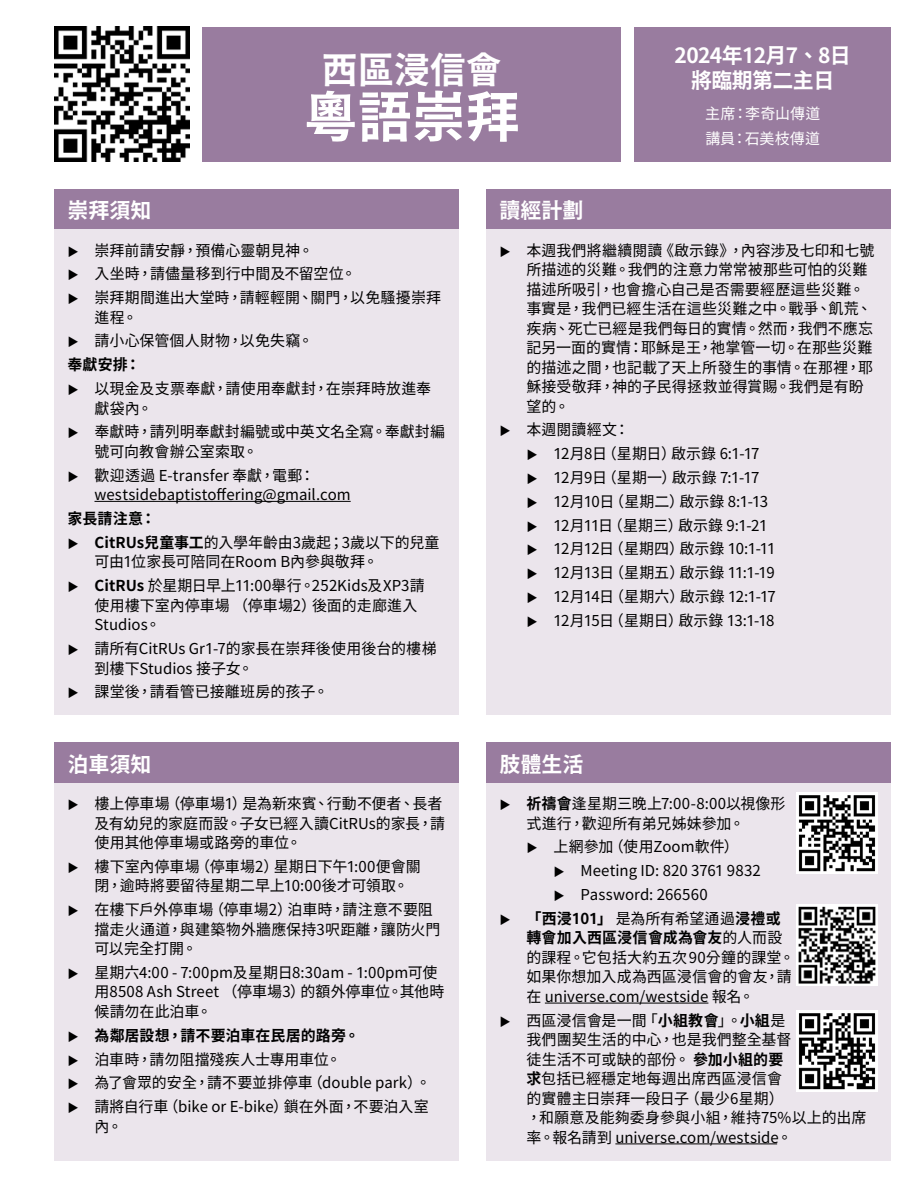
<style>
.page{position:relative;width:918px;height:1188px;background:#fff}
.page>*{position:absolute;margin:0;border:0;box-sizing:border-box;transform-origin:0 0}
.t1{font:54px "Gen Seki Gothic 2 TW B";color:#fff}
.t2{font:36px "Gen Seki Gothic 2 TW B";color:#fff}
.t3{font:21px/25.2px "Gen Seki Gothic 2 TW B";letter-spacing:-.03em;color:#fff;text-align:center}
.t4{font:15px/19.5px "Gen Seki Gothic 2 TW R";color:#000}
.t5{font:15px/19.5px "Gen Seki Gothic 2 TW B";letter-spacing:.005em;color:#000;text-align:right}
.t6{font:15px/24.8px "Gen Seki Gothic 2 TW R";letter-spacing:.01em;color:#fff}
.s1{font-size:11.25px}
.s2{font-family:"Gen Seki Gothic 2 TW B"}
.s3{font-family:"Gen Seki Gothic 2 TW R";font-size:11.25px}
.s4{font-family:"Gen Seki Gothic 2 TW R"}
</style>
<div class="page">
<img style="left:54px;top:27px;width:135px;height:135px">
<div style="left:202px;top:27px;width:419px;height:135px;background:#997c9f"></div>
<div style="left:54px;top:189px;width:405px;height:41px;background:#997c9f"></div>
<div style="left:486px;top:742px;width:405px;height:41px;background:#997c9f"></div>
<div style="left:486px;top:189px;width:405px;height:41px;background:#997c9f"></div>
<div style="left:54px;top:742px;width:405px;height:41px;background:#997c9f"></div>
<div style="left:634px;top:27px;width:257px;height:135px;background:#997c9f"></div>
<div style="left:54px;top:230px;width:405px;height:486px;background:#ebe5ec"></div>
<hr style="left:94px;top:501px;width:257px;height:1px;background:#000">
<div style="left:486px;top:783px;width:405px;height:378px;background:#ebe5ec"></div>
<hr style="left:545px;top:1003px;width:163px;height:1px;background:#000">
<hr style="left:615px;top:1144px;width:162px;height:1px;background:#000">
<div style="left:486px;top:230px;width:405px;height:486px;background:#ebe5ec"></div>
<div style="left:54px;top:783px;width:405px;height:378px;background:#ebe5ec"></div>
<img style="left:796px;top:792px;width:82px;height:81px">
<img style="left:796px;top:904px;width:82px;height:82px">
<img style="left:796px;top:1010px;width:82px;height:81px">
<h3 class="t3" style="left:68px;top:198px;width:85px">崇拜須知</h3>
<h2 class="t2" style="left:322px;top:49px;width:181px">西區浸信會</h2>
<h1 class="t1" style="left:304px;top:86px;width:217px">粵語崇拜</h1>
<h3 class="t3" style="left:500px;top:198px;width:85px">讀經計劃</h3>
<h3 class="t3" style="left:675px;top:43px;width:178px">2024年12月7、8日將臨期第二主日</h3>
<p class="t6" style="left:705px;top:102px;width:117px">主席：李奇山傳道講員：石美枝傳道</p>
<p class="t4" style="left:68px;top:238px;width:375px;line-height:23.9px"><span class="s1">▶</span> 崇拜前請安靜，預備心靈朝見神。<br><span class="s1">▶</span> 入坐時，請儘量移到行中間及不留空位。<br><span class="s1">▶</span> 崇拜期間進出大堂時，請輕輕開、關門，以免騷擾崇拜</p>
<p class="t4" style="left:68px;top:306px;width:247px;line-height:23.9px;text-indent:27px">進程。<br><span class="s1">▶</span> 請小心保管個人財物，以免失竊。</p>
<p class="t5" style="left:68px;top:355px;width:75px">奉獻安排：</p>
<p class="t4" style="left:94px;top:379px;width:338px;text-indent:-27px"><span class="s1">▶</span> 以現金及支票奉獻，請使用奉獻封，在崇拜時放進奉獻袋內。</p>
<p class="t4" style="left:94px;top:423px;width:352px;text-indent:-27px"><span class="s1">▶</span> 奉獻時，請列明奉獻封編號或中英文名全寫。奉獻封編號可向教會辦公室索取。</p>
<p class="t4" style="left:94px;top:466px;width:258px;text-indent:-27px"><span class="s1">▶</span> 歡迎透過 E-transfer 奉獻，電郵：westsidebaptistoffering@gmail.com</p>
<p class="t5" style="left:68px;top:509px;width:90px">家長請注意：</p>
<p class="t4" style="left:94px;top:533px;width:347px;text-indent:-27px"><span class="s1">▶</span> <span class="s2">CitRUs兒童事工</span>的入學年齡由3歲起；3歲以下的兒童可由1位家長可陪同在Room B內參與敬拜。</p>
<p class="t4" style="left:94px;top:576px;width:332px;text-indent:-27px"><span class="s1">▶</span> <span class="s2">CitRUs</span> 於星期日早上11:00舉行。252Kids及XP3請使用樓下室內停車場 （停車場2）後面的走廊進入<br>Studios。</p>
<p class="t4" style="left:94px;top:639px;width:344px;text-indent:-27px"><span class="s1">▶</span> 請所有CitRUs Gr1-7的家長在崇拜後使用後台的樓梯到樓下Studios 接子女。</p>
<p class="t4" style="left:68px;top:682px;width:263px"><span class="s1">▶</span> 課堂後，請看管已接離班房的孩子。</p>
<h3 class="t3" style="left:68px;top:752px;width:85px">泊車須知</h3>
<p class="t4" style="left:94px;top:794px;width:352px;text-indent:-27px"><span class="s1">▶</span> 樓上停車場（停車場1）是為新來賓、行動不便者、長者及有幼兒的家庭而設。子女已經入讀CitRUs的家長，請使用其他停車場或路旁的車位。</p>
<p class="t4" style="left:94px;top:857px;width:328px;text-indent:-27px"><span class="s1">▶</span> 樓下室內停車場（停車場2）星期日下午1:00便會關閉，逾時將要留待星期二早上10:00後才可領取。</p>
<p class="t4" style="left:94px;top:900px;width:348px;text-indent:-27px"><span class="s1">▶</span> 在樓下戶外停車場（停車場2）泊車時，請注意不要阻擋走火通道，與建築物外牆應保持3呎距離，讓防火門可以完全打開。</p>
<p class="t4" style="left:94px;top:963px;width:351px;text-indent:-27px"><span class="s1">▶</span> 星期六4:00 - 7:00pm及星期日8:30am - 1:00pm可使用8508 Ash Street （停車場3）的額外停車位。其他時候請勿在此泊車。</p>
<p class="t5" style="left:68px;top:1026px;width:293px"><span class="s3">▶</span> 為鄰居設想，請不要泊車在民居的路旁。</p>
<p class="t4" style="left:68px;top:1048px;width:365px;line-height:23.9px"><span class="s1">▶</span> 泊車時，請勿阻擋殘疾人士專用車位。<br><span class="s1">▶</span> 為了會眾的安全，請不要並排停車（double park）。<span class="s1">▶</span> 請將自行車（bike or E-bike）鎖在外面，不要泊入室</p>
<p class="t4" style="left:94px;top:1117px;width:29px">內。</p>
<p class="t4" style="left:526px;top:241px;width:349px;text-indent:-27px"><span class="s1">▶</span> 本週我們將繼續閱讀《啟示錄》，內容涉及七印和七號所描述的災難。我們的注意力常常被那些可怕的災難描述所吸引，也會擔心自己是否需要經歷這些災難。事實是，我們已經生活在這些災難之中。戰爭、飢荒、疾病、死亡已經是我們每日的實情。然而，我們不應忘記另一面的實情：耶穌是王，祂掌管一切。在那些災難的描述之間，也記載了天上所發生的事情。在那裡，耶穌接受敬拜，神的子民得拯救並得賞賜。我們是有盼望的。</p>
<p class="t4" style="left:526px;top:418px;width:251px;line-height:23.9px;text-indent:-27px"><span class="s1">▶</span> 本週閱讀經文：<br><span class="s1">▶</span> 12月8日（星期日）啟示錄 6:1-17<br><span class="s1">▶</span> 12月9日（星期一）啟示錄 7:1-17<br><span class="s1">▶</span> 12月10日（星期二）啟示錄 8:1-13 <span class="s1">▶</span> 12月11日（星期三）啟示錄 9:1-21 <span class="s1">▶</span> 12月12日（星期四）啟示錄 10:1-11 <span class="s1">▶</span> 12月13日（星期五）啟示錄 11:1-19 <span class="s1">▶</span> 12月14日（星期六）啟示錄 12:1-17 <span class="s1">▶</span> 12月15日（星期日）啟示錄 13:1-18</p>
<h3 class="t3" style="left:500px;top:752px;width:85px">肢體生活</h3>
<p class="t4" style="left:526px;top:794px;width:261px;text-indent:-27px"><span class="s1">▶</span> <span class="s2">祈禱會</span>逢星期三晚上7:00-8:00以視像形式進行，歡迎所有弟兄姊妹參加。</p>
<p class="t4" style="left:554px;top:835px;width:209px;line-height:23.9px;text-indent:-27px"><span class="s1">▶</span> 上網參加（使用Zoom軟件）<br><span class="s1">▶</span> Meeting ID: 820 3761 9832 <span class="s1">▶</span> Password: 266560</p>
<p class="t5" style="left:500px;top:909px;width:284px"><span class="s3">▶</span> 「西浸101」<span class="s4">是為所有希望通過</span>浸禮或轉會加入西區浸信會成為會友<span class="s4">的人而設</span></p>
<p class="t4" style="left:526px;top:948px;width:269px">的課程。它包括大約五次 90分鐘的課堂。如果你想加入成為西區浸信會的會友，請在 universe.com/westside 報名。</p>
<p class="t4" style="left:526px;top:1011px;width:341px;text-indent:-27px"><span class="s1">▶</span> 西區浸信會是一間「<span class="s2">小組教會</span>」。<span class="s2">小組</span>是<br>我們團契生活的中心，也是我們整全基督<br>徒生活不可或缺的部份。 <span class="s2">參加小組的要<br>求</span>包括已經穩定地每週出席西區浸信會<br>的實體主日崇拜一段日子（最少6星期）<br>，和願意及能夠委身參與小組，維持75%以上的出席率。報名請到 universe.com/westside。</p>
</div>
